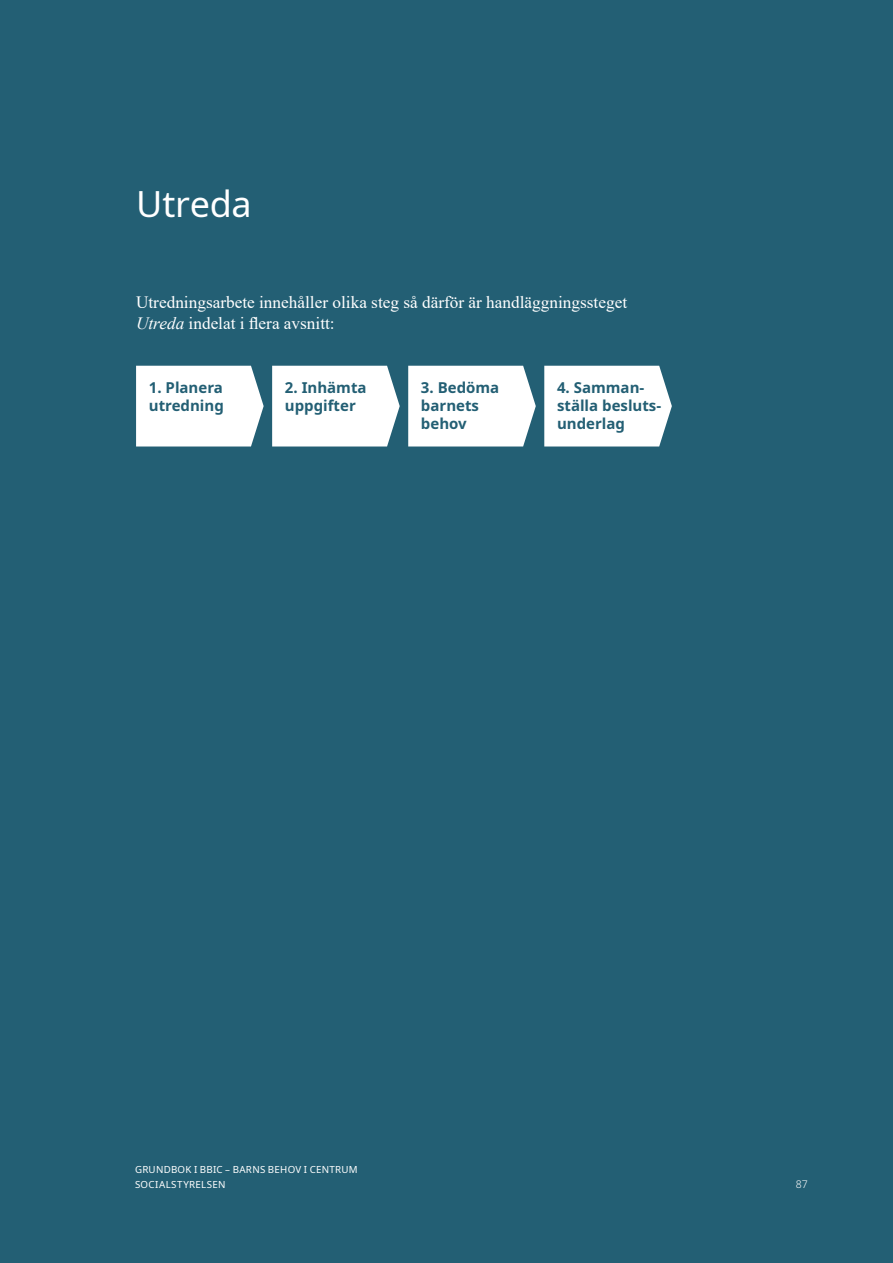
<style>
.page{position:relative;width:893px;height:1263px;background:#235f74}
.page>*{position:absolute;margin:0;border:0;box-sizing:border-box;transform-origin:0 0}
.t1{font:36px "Noto Sans";letter-spacing:-.005em;color:#fff}
.brödtext{font:17.25px/21px "Times New Roman";color:#fff}
.t2{font:700 15px/18px "Noto Sans";color:#235f74}
.t3{font:300 10.5px "Noto Sans";color:#fff}
.t4{font:9.75px/14.5px "Noto Sans";letter-spacing:.03em;color:#fff}
.s1{font-style:italic}
</style>
<div class="page">
<div style="left:408px;top:366px;width:128px;height:80px;background:#fff"></div>
<div style="left:272px;top:366px;width:128px;height:80px;background:#fff"></div>
<div style="left:136px;top:366px;width:128px;height:80px;background:#fff"></div>
<div style="left:544px;top:366px;width:128px;height:80px;background:#fff"></div>
<h1 class="t1" style="left:136px;top:179px;width:117px">Utreda</h1>
<p class="brödtext" style="left:136px;top:291px;width:493px">Utredningsarbete innehåller olika steg så därför är handläggningssteget<br><span class="s1">Utreda</span> indelat i flera avsnitt:</p>
<p class="t2" style="left:149px;top:378px;width:77px">1. Planera utredning</p>
<p class="t2" style="left:285px;top:378px;width:83px">2. Inhämta uppgifter</p>
<p class="t2" style="left:421px;top:378px;width:80px">3. Bedöma barnets behov</p>
<p class="t2" style="left:557px;top:378px;width:106px">4. Samman&shy;ställa besluts&shy;underlag</p>
<p class="t4" style="left:135px;top:1163px;width:224px">GRUNDBOK I BBIC – BARNS BEHOV I CENTRUM<br>SOCIALSTYRELSEN</p>
<p class="t3" style="left:796px;top:1177px;width:13px">87</p>
</div>
